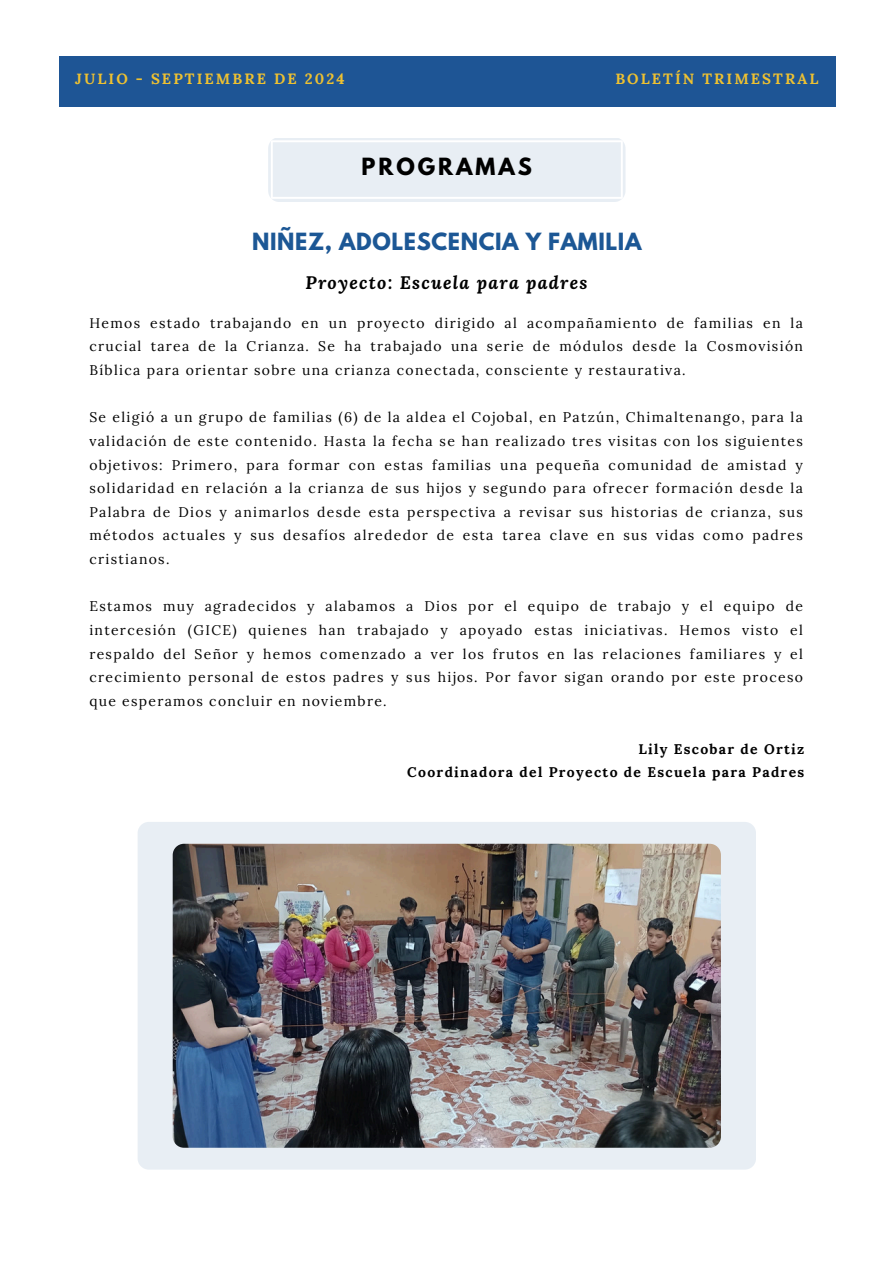
<style>
.page{position:relative;width:894px;height:1264px;background:#fff}
.page>*{position:absolute;margin:0;border:0;box-sizing:border-box;transform-origin:0 0}
.t1{font:700 21px "League Spartan";letter-spacing:.03em;color:#1c5795}
.t2{font:700 21px "League Spartan";letter-spacing:.14em;color:#000}
.t3{font:italic 700 18px "Lora";letter-spacing:.07em;color:#000}
.t4{font:700 14.85px "Lora";letter-spacing:.14em;color:#eec131}
.t5{font:13.95px/23.7px "Lora";letter-spacing:.095em;color:#000;text-align:justify}
.t6{font:700 13.95px/23.7px "Lora";letter-spacing:.095em;color:#000;text-align:right}
</style>
<div class="page">
<div style="left:59px;top:56px;width:776px;height:51px;background:#1e5595"></div>
<div style="left:268px;top:138px;width:356px;height:63px;background:#e8eef4;border-radius:11px"></div>
<svg style="left:271px;top:140px;width:351px;height:59px;background:#e9eff4"></svg>
<div style="left:137px;top:821px;width:618px;height:348px;background:#e8eef4;border-radius:11px"></div>
<img style="left:173px;top:843px;width:547px;height:304px;border-radius:11px">
<p class="t4" style="left:75px;top:69px;width:271px">JULIO - SEPTIEMBRE DE 2024</p>
<p class="t4" style="left:615px;top:69px;width:204px">BOLETÍN TRIMESTRAL</p>
<p class="t2" style="left:361px;top:156px;width:172px">PROGRAMAS</p>
<h2 class="t1" style="left:252px;top:231px;width:391px">NIÑEZ, ADOLESCENCIA Y FAMILIA</h2>
<h2 class="t3" style="left:305px;top:270px;width:283px">Proyecto: Escuela para padres</h2>
<h3 class="t5" style="left:89px;top:311px;width:715px">Hemos estado trabajando en un proyecto dirigido al acompañamiento de familias en la crucial tarea de la Crianza. Se ha trabajado una serie de módulos desde la Cosmovisión Bíblica para orientar sobre una crianza conectada, consciente y restaurativa.</h3>
<p class="t5" style="left:89px;top:405px;width:715px">Se eligió a un grupo de familias (6) de la aldea el Cojobal, en Patzún, Chimaltenango, para la validación de este contenido. Hasta la fecha se han realizado tres visitas con los siguientes objetivos: Primero, para formar con estas familias una pequeña comunidad de amistad y solidaridad en relación a la crianza de sus hijos y segundo para ofrecer formación desde la Palabra de Dios y animarlos desde esta perspectiva a revisar sus historias de crianza, sus métodos actuales y sus desafíos alrededor de esta tarea clave en sus vidas como padres cristianos.</p>
<h1 class="t5" style="left:89px;top:594px;width:715px">Estamos muy agradecidos y alabamos a Dios por el equipo de trabajo y el equipo de intercesión (GICE) quienes han trabajado y apoyado estas iniciativas. Hemos visto el respaldo del Señor y hemos comenzado a ver los frutos en las relaciones familiares y el crecimiento personal de estos padres y sus hijos. Por favor sigan orando por este proceso que esperamos concluir en noviembre.</h1>
<h4 class="t6" style="left:407px;top:736px;width:398px">Lily Escobar de Ortiz<br>Coordinadora del Proyecto de Escuela para Padres</h4>
</div>
